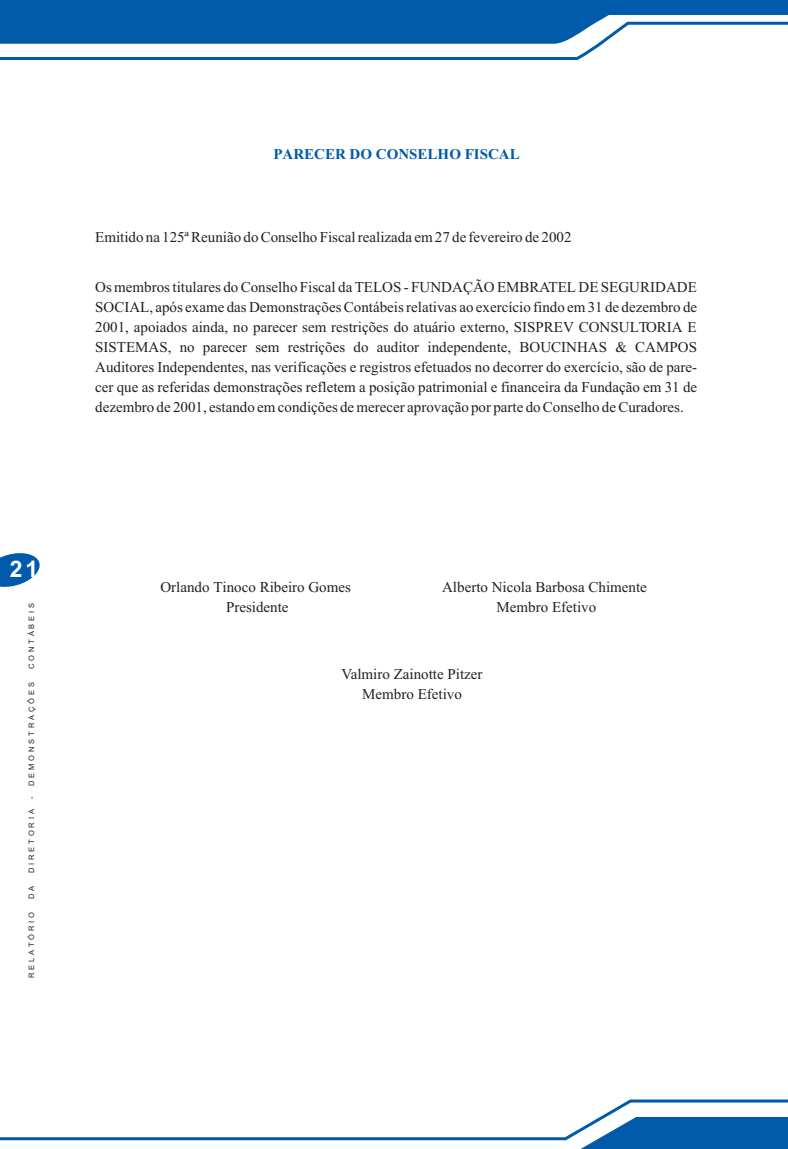
<style>
.page{position:relative;width:788px;height:1149px;background:#fff}
.page>*{position:absolute;margin:0;border:0;box-sizing:border-box;transform-origin:0 0}
.t1{font:700 22.8px "Arial";color:#fff}
.t2{font:15px/20px "Times New Roman";color:#231f20;text-align:center}
.t3{font:700 15px "Times New Roman";color:#015aaa}
.t4{font:7.5px "Arial";letter-spacing:.39em;color:#231f20}
</style>
<div class="page">
<svg style="left:0;top:553px;width:40px;height:34px"></svg>
<svg style="left:0;top:0;width:788px;height:60px"></svg>
<svg style="left:0;top:1099px;width:788px;height:50px"></svg>
<h1 class="t1" style="left:10px;top:560px;width:30px">21</h1>
<p class="t4" style="left:29px;top:669px;width:68px;rotate:-90deg">CONTÁBEIS</p>
<p class="t4" style="left:29px;top:799px;width:119px;rotate:-90deg">- DEMONSTRAÇÕES</p>
<p class="t4" style="left:29px;top:873px;width:66px;rotate:-90deg">DIRETORIA</p>
<p class="t4" style="left:29px;top:899px;width:15px;rotate:-90deg">D A</p>
<p class="t4" style="left:29px;top:978px;width:68px;rotate:-90deg">RELATÓRIO</p>
<p class="t3" style="left:273px;top:149px;width:248px">PARECER DO CONSELHO FISCAL</p>
<p class="t2" style="left:95px;top:229px;width:478px">Emitido na 125ª Reunião do Conselho Fiscal realizada em 27 de fevereiro de 2002</p>
<p class="t2" style="left:95px;top:279px;width:603px;text-align:justify">Os membros titulares do Conselho Fiscal da TELOS - FUNDAÇÃO EMBRATEL DE SEGURIDADE SOCIAL, após exame das Demonstrações Contábeis relativas ao exercício findo em 31 de dezembro de 2001, apoiados ainda, no parecer sem restrições do atuário externo, SISPREV CONSULTORIA E SISTEMAS, no parecer sem restrições do auditor independente, BOUCINHAS &amp; CAMPOS Auditores Independentes, nas verificações e registros efetuados no decorrer do exercício, são de pare&shy;cer que as referidas demonstrações refletem a posição patrimonial e financeira da Fundação em 31 de dezembro de 2001, estando em condições de merecer aprovação por parte do Conselho de Curadores.</p>
<p class="t2" style="left:160px;top:578px;width:192px">Orlando Tinoco Ribeiro Gomes<br>Presidente</p>
<p class="t2" style="left:442px;top:578px;width:206px">Alberto Nicola Barbosa Chimente<br>Membro Efetivo</p>
<p class="t2" style="left:341px;top:665px;width:142px">Valmiro Zainotte Pitzer<br>Membro Efetivo</p>
</div>
